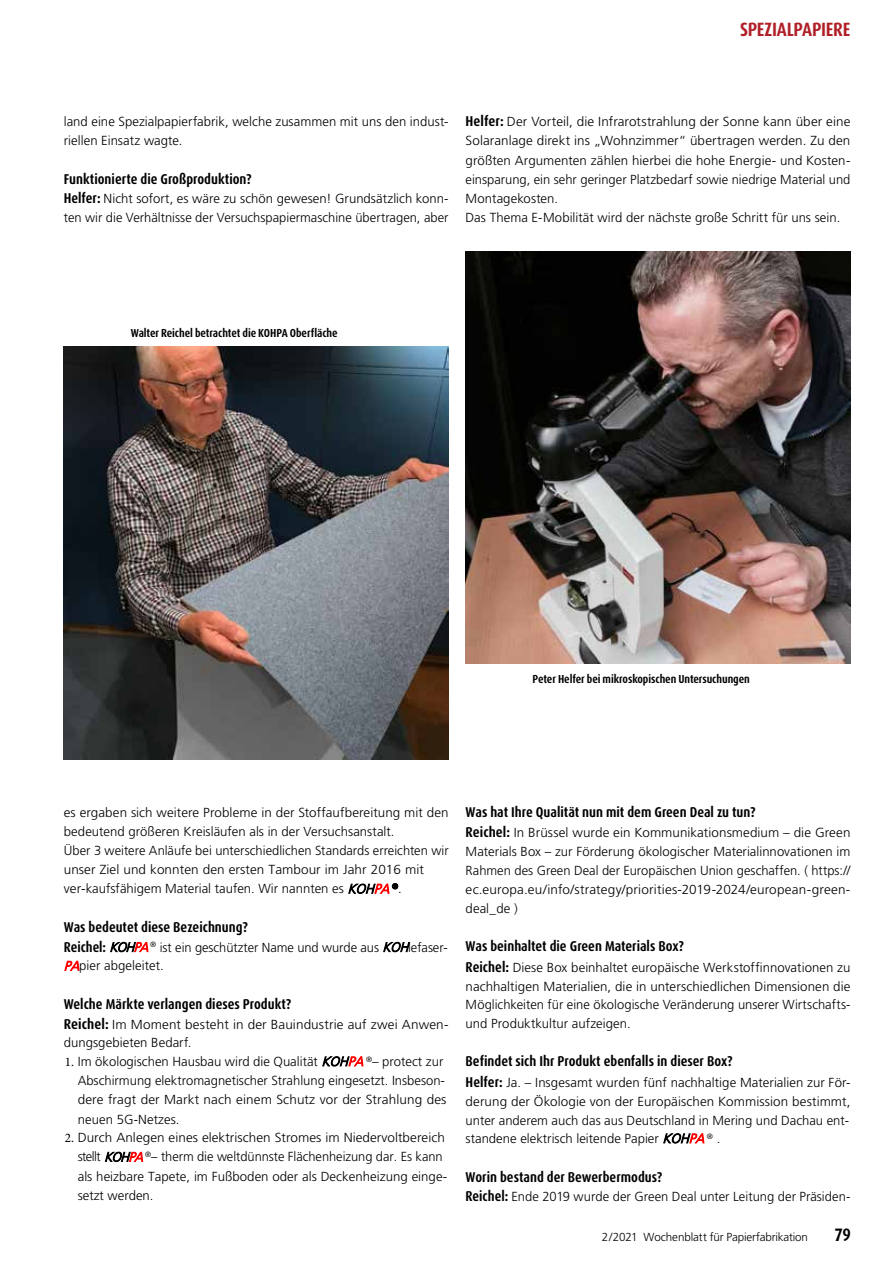
<style>
.page{position:relative;width:893px;height:1263px;background:#fff}
.page>*{position:absolute;margin:0;border:0;box-sizing:border-box;transform-origin:0 0}
.t1{font:700 condensed 19.35px "Dax OT";letter-spacing:-.015em;color:#b01f28}
.t2{font:700 condensed 18px "Dax OT";color:#000}
.t3{font:700 condensed 14.25px "Dax OT";color:#000}
.t4{font:300 13.2px/19.2px "Frutiger LT Std";color:#000}
.t5{font:700 condensed 11.7px "Dax OT";letter-spacing:-.01em;color:#000}
.t6{font:300 11.7px "Frutiger LT Std";letter-spacing:-.015em;color:#000}
.s1{font-family:"Dax OT";font-weight:700;font-stretch:condensed;font-size:14.25px}
.s2{font-style:italic}
.s3{font-style:italic;color:#f00}
.s4{font-family:"Minion Pro";font-weight:400}
</style>
<div class="page">
<img style="left:64px;top:347px;width:385px;height:412px">
<img style="left:466px;top:251px;width:384px;height:412px">
<h1 class="t1" style="left:740px;top:17px;width:112px">SPEZIALPAPIERE</h1>
<p class="t4" style="left:64px;top:112px;width:386px">land eine Spezialpapierfabrik, welche zusammen mit uns den indust&shy;riellen Einsatz wagte.</p>
<p class="t3" style="left:64px;top:170px;width:190px">Funktionierte die Großproduktion?</p>
<p class="t4" style="left:64px;top:189px;width:386px"><span class="s1">Helfer:</span> Nicht sofort, es wäre zu schön gewesen! Grundsätzlich konn&shy;ten wir die Verhältnisse der Versuchspapiermaschine übertragen, aber</p>
<p class="t4" style="left:466px;top:112px;width:386px"><span class="s1">Helfer:</span> Der Vorteil, die Infrarotstrahlung der Sonne kann über eine Solaranlage direkt ins „Wohnzimmer“ übertragen werden. Zu den größten Argumenten zählen hierbei die hohe Energie- und Kosten&shy;einsparung, ein sehr geringer Platzbedarf sowie niedrige Material und Montagekosten.<br>Das Thema E-Mobilität wird der nächste große Schritt für uns sein.</p>
<p class="t5" style="left:131px;top:326px;width:208px">Walter Reichel betrachtet die KOHPA Oberfläche</p>
<p class="t5" style="left:533px;top:671px;width:219px">Peter Helfer bei mikroskopischen Untersuchungen</p>
<p class="t4" style="left:64px;top:803px;width:386px">es ergaben sich weitere Probleme in der Stoffaufbereitung mit den bedeutend größeren Kreisläufen als in der Versuchsanstalt.<br>Über 3 weitere Anläufe bei unterschiedlichen Standards erreichten wir unser Ziel und konnten den ersten Tambour im Jahr 2016 mit ver-kaufsfähigem Material taufen. Wir nannten es <span class="s2">KOH</span><span class="s3">PA</span><sup>®</sup>.</p>
<p class="t3" style="left:64px;top:918px;width:186px">Was bedeutet diese Bezeichnung?</p>
<p class="t4" style="left:64px;top:938px;width:386px;line-height:18.8px"><span class="s1">Reichel:</span> <span class="s2">KOH</span><span class="s3">PA</span><sup>®</sup> ist ein geschützter Name und wurde aus <span class="s2">KOH</span>lefaser-<br><span class="s3">PA</span>pier abgeleitet.</p>
<p class="t3" style="left:64px;top:995px;width:229px">Welche Märkte verlangen dieses Produkt?</p>
<p class="t4" style="left:64px;top:1015px;width:386px;line-height:18.6px"><span class="s1">Reichel:</span> Im Moment besteht in der Bauindustrie auf zwei Anwen&shy;dungsgebieten Bedarf.</p>
<p class="t4" style="left:78px;top:1052px;width:370px;text-indent:-13px"><span class="s4">1.</span> I m ökologischen Hausbau wird die Qualität <span class="s2">KOH</span><span class="s3">PA</span><sup>®</sup>– protect zur Abschirmung elektromagnetischer Strahlung eingesetzt. Insbeson&shy;dere fragt der Markt nach einem Schutz vor der Strahlung des neuen 5G-Netzes.</p>
<p class="t4" style="left:78px;top:1128px;width:371px;text-indent:-13px"><span class="s4">2.</span> Durch Anlegen eines elektrischen Stromes im Niedervoltbereich stellt <span class="s2">KOH</span><span class="s3">PA</span><sup>®</sup>– therm die weltdünnste Flächenheizung dar. Es kann als heizbare Tapete, im Fußboden oder als Deckenheizung einge&shy;setzt werden.</p>
<p class="t3" style="left:466px;top:803px;width:292px">Was hat Ihre Qualität nun mit dem Green Deal zu tun?</p>
<p class="t4" style="left:466px;top:823px;width:386px;text-align:justify"><span class="s1">Reichel:</span> In Brüssel wurde ein Kommunikationsmedium – die Green Materials Box – zur Förderung ökologischer Materialinnovationen im Rahmen des Green Deal der Europäischen Union geschaffen. ( https:// ec.europa.eu/info/strategy/priorities-2019-2024/european-green&shy;deal_de )</p>
<p class="t3" style="left:466px;top:937px;width:220px">Was beinhaltet die Green Materials Box?</p>
<p class="t4" style="left:466px;top:958px;width:386px;text-align:justify"><span class="s1">Reichel:</span> Diese Box beinhaltet europäische Werkstoffinnovationen zu nachhaltigen Materialien, die in unterschiedlichen Dimensionen die Möglichkeiten für eine ökologische Veränderung unserer Wirtschafts&shy;und Produktkultur aufzeigen.</p>
<p class="t3" style="left:466px;top:1052px;width:268px">Befindet sich Ihr Produkt ebenfalls in dieser Box?</p>
<p class="t4" style="left:466px;top:1073px;width:386px;line-height:18.8px;text-align:justify"><span class="s1">Helfer:</span> Ja. – Insgesamt wurden fünf nachhaltige Materialien zur För&shy;derung der Ökologie von der Europäischen Kommission bestimmt, unter anderem auch das aus Deutschland in Mering und Dachau ent&shy;standene elektrisch leitende Papier <span class="s2">KOH</span><span class="s3">PA</span><sup>®</sup> .</p>
<p class="t3" style="left:466px;top:1167px;width:198px">Worin bestand der Bewerbermodus?</p>
<p class="t4" style="left:466px;top:1187px;width:386px"><span class="s1">Reichel:</span> Ende 2019 wurde der Green Deal unter Leitung der Präsiden-</p>
<p class="t6" style="left:602px;top:1231px;width:207px">2/2021 Wochenblatt für Papierfabrikation</p>
<h2 class="t2" style="left:834px;top:1223px;width:18px">79</h2>
</div>
